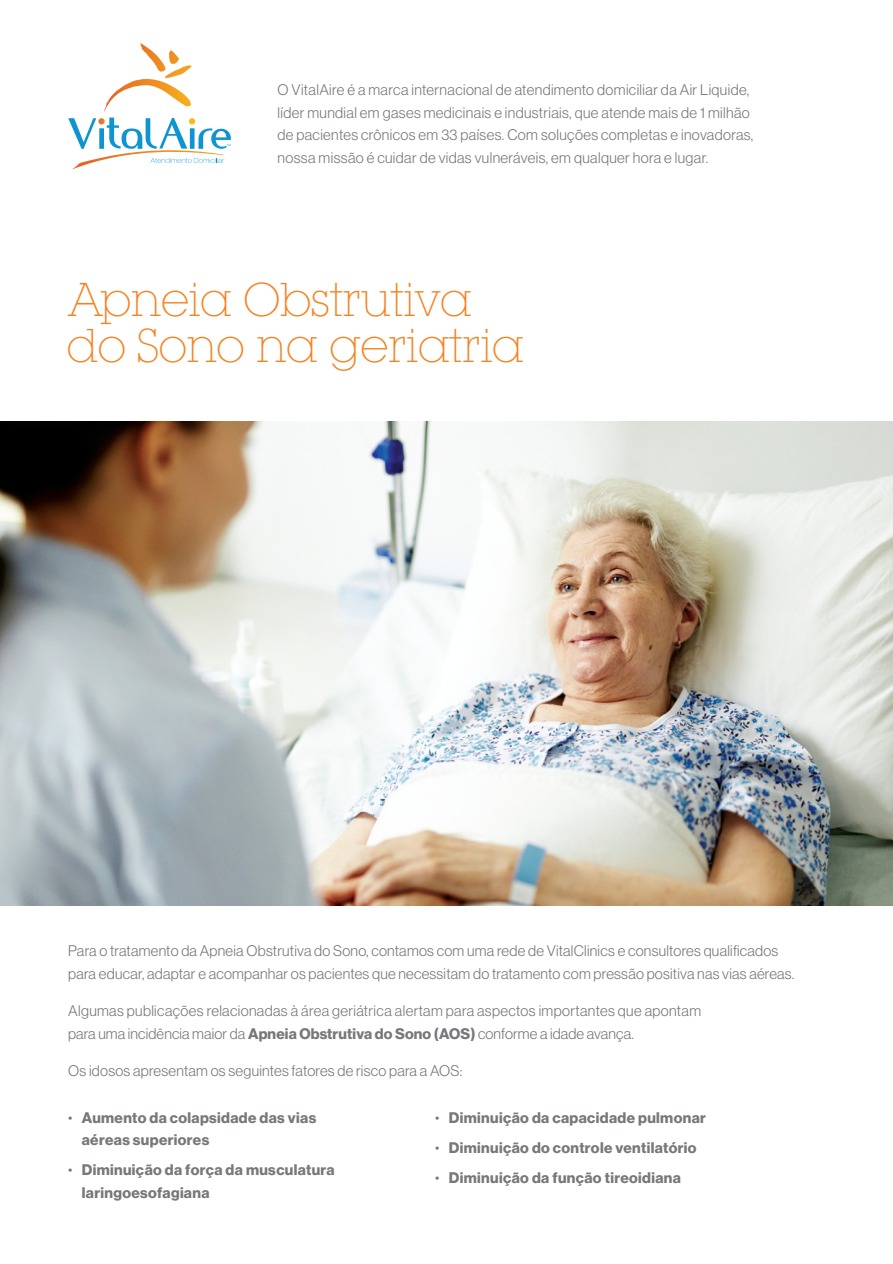
<style>
.page{position:relative;width:893px;height:1264px;background:#fff}
.page>*{position:absolute;margin:0;border:0;box-sizing:border-box;transform-origin:0 0}
.t1{font:300 46.5px/46.5px "Lubalin Graph IT Cby BT Xtra";letter-spacing:-.025em;color:#f58220}
.t2{font:15px/22.5px "N Haas Grotesk DS Std 45 Lt";letter-spacing:.015em;color:#77787b}
.t3{font:15px/22.5px "N Haas Grotesk DS Std 75 Bd";letter-spacing:.025em;color:#77787b}
.s1{font-family:"N Haas Grotesk DS Std 75 Bd"}
.s2{font-family:"N Haas Grotesk DS Std 45 Lt"}
</style>
<div class="page">
<img style="left:0;top:421px;width:892px;height:484px">
<svg style="left:104px;top:43px;width:88px;height:69px"></svg>
<svg style="left:68px;top:118px;width:163px;height:51px"></svg>
<p class="t2" style="left:277px;top:79px;width:477px">O VitalAire é a marca internacional de atendimento domiciliar da Air Liquide, líder mundial em gases medicinais e industriais, que atende mais de 1 milhão de pacientes crônicos em 33 países. Com soluções completas e inovadoras, nossa missão é cuidar de vidas vulneráveis, em qualquer hora e lugar.</p>
<h1 class="t1" style="left:66px;top:276px;width:459px">Apneia Obstrutiva do Sono na geriatria</h1>
<p class="t2" style="left:68px;top:939px;width:727px">Para o tratamento da Apneia Obstrutiva do Sono, contamos com uma rede de VitalClinics e consultores qualificados para educar, adaptar e acompanhar os pacientes que necessitam do tratamento com pressão positiva nas vias aéreas.</p>
<p class="t2" style="left:68px;top:999px;width:634px">Algumas publicações relacionadas à área geriátrica alertam para aspectos importantes que apontam para uma incidência maior da <span class="s1">Apneia Obstrutiva do Sono (AOS)</span> conforme a idade avança.</p>
<p class="t2" style="left:68px;top:1059px;width:395px">Os idosos apresentam os seguintes fatores de risco para a AOS:</p>
<p class="t3" style="left:435px;top:1106px;width:272px"><span class="s2">•</span> Diminuição da capacidade pulmonar</p>
<p class="t3" style="left:435px;top:1136px;width:263px"><span class="s2">•</span> Diminuição do controle ventilatório</p>
<p class="t3" style="left:435px;top:1166px;width:247px"><span class="s2">•</span> Diminuição da função tireoidiana</p>
<p class="t3" style="left:82px;top:1106px;width:236px;text-indent:-14px"><span class="s2">•</span> Aumento da colapsidade das vias aéreas superiores</p>
<p class="t3" style="left:82px;top:1158px;width:254px;text-indent:-14px"><span class="s2">•</span> Diminuição da força da musculatura laringoesofagiana</p>
</div>
